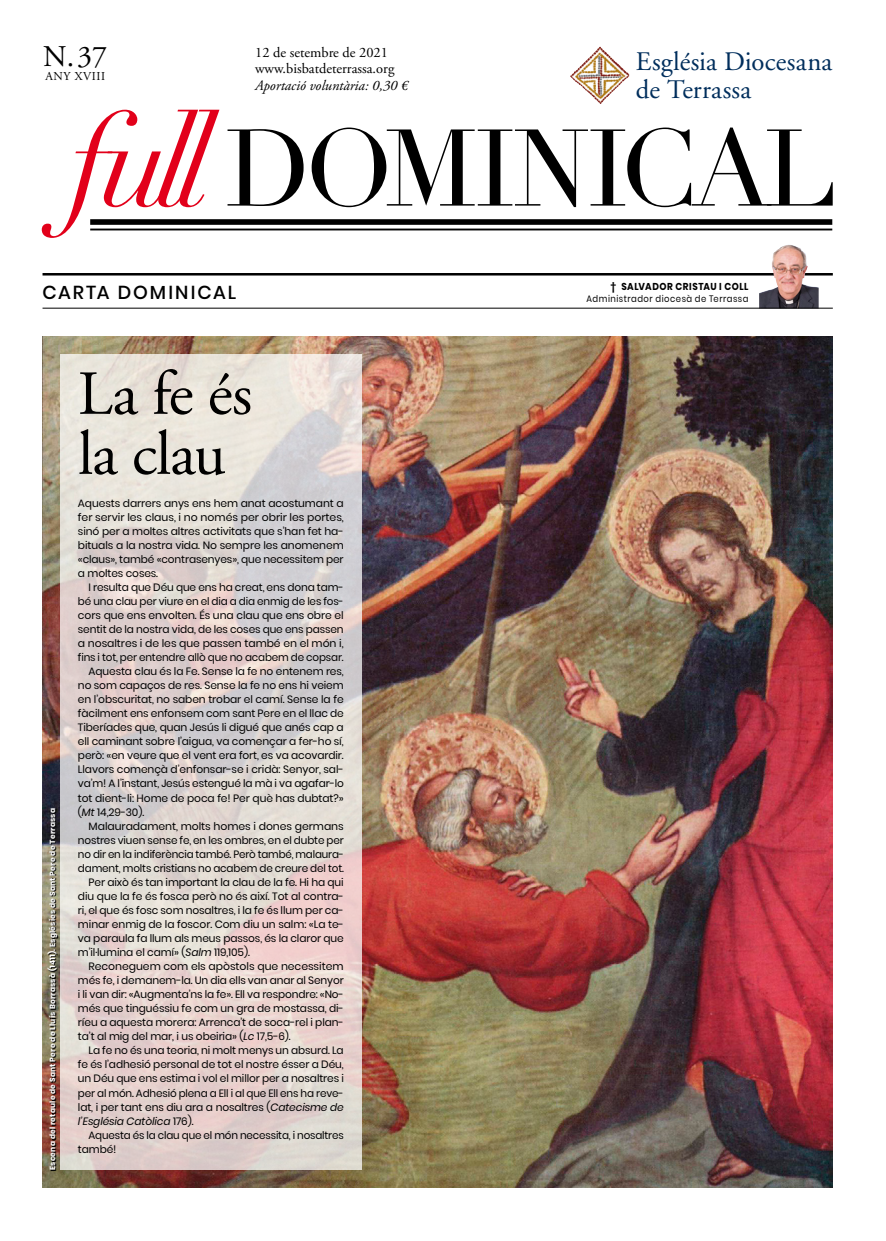
<style>
.page{position:relative;width:886px;height:1241px;background:#fff}
.page>*{position:absolute;margin:0;border:0;box-sizing:border-box;transform-origin:0 0}
.t1{font:106.88px "Didot LH";letter-spacing:-.055em;color:#000}
.t2{font:62.5px/60px "Adobe Garamond Pro";color:#000}
.t3{font:30px "Adobe Garamond Pro";color:#000}
.t4{font:26.75px/28.1px "Adobe Garamond";letter-spacing:.005em;color:#002e5c}
.t5{font:500 18.75px "Poppins";letter-spacing:.105em;color:#000}
.t6{font:14.38px/16.9px "Adobe Garamond Pro";color:#000}
.t7{font:italic 14.38px "Adobe Garamond Pro";color:#000}
.t8{font:12.12px "Adobe Garamond Pro";letter-spacing:.05em;color:#000}
.t9{font:10.62px/14px "Poppins";letter-spacing:-.01em;color:#000;text-align:justify}
.t10{font:italic 10.62px "Poppins";letter-spacing:-.01em;color:#000}
.t11{font:700 10px "Poppins";letter-spacing:.055em;color:#000;scale:.9 1}
.t12{font:9.38px "Poppins";letter-spacing:.06em;color:#000;scale:.9 1}
.t13{font:700 7.5px "Poppins";letter-spacing:.03em;color:#fff}
.s1{font-style:italic;font-size:126.12px;color:#e2001a}
.s2{font-style:italic}
.s3{font-style:normal}
</style>
<div class="page">
<div style="left:90px;top:219px;width:742px;height:6px;background:#000"></div>
<hr style="left:90px;top:228px;width:742px;height:2px;background:#000">
<img style="left:570px;top:46px;width:30px;height:32px">
<img style="left:43px;top:337px;width:790px;height:850px">
<svg style="left:60px;top:354px;width:301px;height:815px;background:#e1d6d1"></svg>
<hr style="left:43px;top:273px;width:790px;height:2px;background:#000">
<img style="left:759px;top:245px;width:60px;height:63px">
<hr style="left:43px;top:308px;width:790px;height:1px;background:#000">
<img style="left:48px;top:809px;width:10px;height:361px">
<h3 class="t3" style="left:43px;top:38px;width:65px">N.37</h3>
<p class="t8" style="left:45px;top:69px;width:61px">ANY XVIII</p>
<h3 class="t6" style="left:255px;top:44px;width:141px">12 de setembre de 2021 www.bisbatdeterrassa.org</h3>
<h3 class="t7" style="left:255px;top:77px;width:154px">Aportació voluntària: 0,30 €</h3>
<h3 class="t4" style="left:636px;top:48px;width:198px">Església Diocesana de Terrassa</h3>
<h1 class="t1" style="left:69px;top:105px;width:770px"><span class="s1">full</span> DOMINICAL</h1>
<h3 class="t5" style="left:43px;top:281px;width:195px">CARTA DOMINICAL</h3>
<p class="t11" style="left:610px;top:280px;width:155px">† SALVADOR CRISTAU I COLL</p>
<p class="t12" style="left:586px;top:293px;width:181px">Administrador diocesà de Terrassa</p>
<p class="t13" style="left:48px;top:1169px;width:363px;rotate:-90deg">Escena del retaule de Sant Pere de Lluís Borrassà (1411). Esglésies de Sant Pere de Terrassa</p>
<h2 class="t2" style="left:78px;top:366px;width:176px">La fe és la clau</h2>
<p class="t9" style="left:78px;top:496px;width:267px">Aquests darrers anys ens hem anat acostumant a fer servir les claus, i no només per obrir les portes, sinó per a moltes altres activitats que s’han fet ha&shy;bituals a la nostra vida. No sempre les anomenem «claus», també «contrasenyes», que necessitem per a moltes coses.</p>
<p class="t9" style="left:89px;top:580px;width:257px">I resulta que Déu que ens ha creat, ens dona tam-</p>
<p class="t9" style="left:78px;top:594px;width:267px">bé una clau per viure en el dia a dia enmig de les fos-</p>
<p class="t9" style="left:78px;top:608px;width:267px">cors que ens envolten. És una clau que ens obre el</p>
<p class="t9" style="left:78px;top:622px;width:267px">sentit de la nostra vida, de les coses que ens passen</p>
<p class="t9" style="left:78px;top:636px;width:267px">a nosaltres i de les que passen també en el món i,</p>
<p class="t9" style="left:78px;top:650px;width:267px">fins i tot, per entendre allò que no acabem de copsar.</p>
<p class="t9" style="left:89px;top:664px;width:257px">Aquesta clau és la Fe. Sense la fe no entenem res,</p>
<p class="t9" style="left:78px;top:678px;width:267px">no som capaços de res. Sense la fe no ens hi veiem</p>
<p class="t9" style="left:78px;top:692px;width:267px">en l’obscuritat, no saben trobar el camí. Sense la fe</p>
<p class="t9" style="left:78px;top:706px;width:267px">fàcilment ens enfonsem com sant Pere en el llac de</p>
<p class="t9" style="left:78px;top:720px;width:267px">Tiberíades que, quan Jesús li digué que anés cap a</p>
<p class="t9" style="left:78px;top:734px;width:267px">ell caminant sobre l’aigua, va començar a fer-ho sí,</p>
<p class="t9" style="left:78px;top:748px;width:267px">però: «en veure que el vent era fort, es va acovardir.</p>
<p class="t9" style="left:78px;top:762px;width:267px">Llavors començà d’enfonsar-se i cridà: Senyor, sal-</p>
<p class="t9" style="left:78px;top:776px;width:267px">va’m! A l’instant, Jesús estengué la mà i va agafar-lo</p>
<p class="t9" style="left:78px;top:790px;width:267px">tot dient-li: Home de poca fe! Per què has dubtat?»</p>
<p class="t9" style="left:78px;top:804px;width:68px">(<span class="s2">Mt</span> 14,29-30).</p>
<p class="t9" style="left:89px;top:818px;width:257px">Malauradament, molts homes i dones germans</p>
<p class="t9" style="left:78px;top:832px;width:267px">nostres viuen sense fe, en les ombres, en el dubte per</p>
<p class="t9" style="left:78px;top:846px;width:267px">no dir en la indiferència també. Però també, malaura-</p>
<p class="t9" style="left:78px;top:861px;width:267px">dament, molts cristians no acabem de creure del tot.</p>
<p class="t9" style="left:89px;top:875px;width:257px">Per això és tan important la clau de la fe. Hi ha qui</p>
<p class="t9" style="left:78px;top:889px;width:267px">diu que la fe és fosca però no és així. Tot al contra-</p>
<p class="t9" style="left:78px;top:903px;width:267px">ri, el que és fosc som nosaltres, i la fe és llum per ca-</p>
<p class="t9" style="left:78px;top:917px;width:267px">minar enmig de la foscor. Com diu un salm: «La te-</p>
<p class="t9" style="left:78px;top:931px;width:267px">va paraula fa llum als meus passos, és la claror que</p>
<p class="t9" style="left:78px;top:945px;width:173px">m’il·lumina el camí» (<span class="s2">Salm</span> 119,105).</p>
<p class="t9" style="left:89px;top:959px;width:256px">Reconeguem com els apòstols que necessitem</p>
<p class="t9" style="left:78px;top:973px;width:267px">més fe, i demanem-la. Un dia ells van anar al Senyor</p>
<p class="t9" style="left:78px;top:987px;width:267px">i li van dir: «Augmenta’ns la fe». Ell va respondre: «No-</p>
<p class="t9" style="left:78px;top:1001px;width:267px">més que tinguéssiu fe com un gra de mostassa, di-</p>
<p class="t9" style="left:78px;top:1015px;width:267px">ríeu a aquesta morera: Arrenca’t de soca-rel i plan-</p>
<p class="t9" style="left:78px;top:1029px;width:214px">ta’t al mig del mar, i us obeiria» (<span class="s2">Lc</span> 17,5-6).</p>
<p class="t9" style="left:89px;top:1043px;width:256px">La fe no és una teoria, ni molt menys un absurd. La</p>
<p class="t9" style="left:78px;top:1057px;width:267px">fe és l’adhesió personal de tot el nostre ésser a Déu,</p>
<p class="t9" style="left:78px;top:1071px;width:267px">un Déu que ens estima i vol el millor per a nosaltres i</p>
<p class="t9" style="left:78px;top:1085px;width:266px">per al món. Adhesió plena a Ell i al que Ell ens ha reve-</p>
<p class="t9" style="left:78px;top:1099px;width:267px">lat, i per tant ens diu ara a nosaltres (<span class="s2">Catecisme de</span></p>
<p class="t10" style="left:78px;top:1114px;width:117px">l’Església Catòlica <span class="s3">176).</span></p>
<p class="t9" style="left:89px;top:1127px;width:257px">Aquesta és la clau que el món necessita, i nosaltres</p>
<p class="t9" style="left:78px;top:1141px;width:40px">també!</p>
</div>
